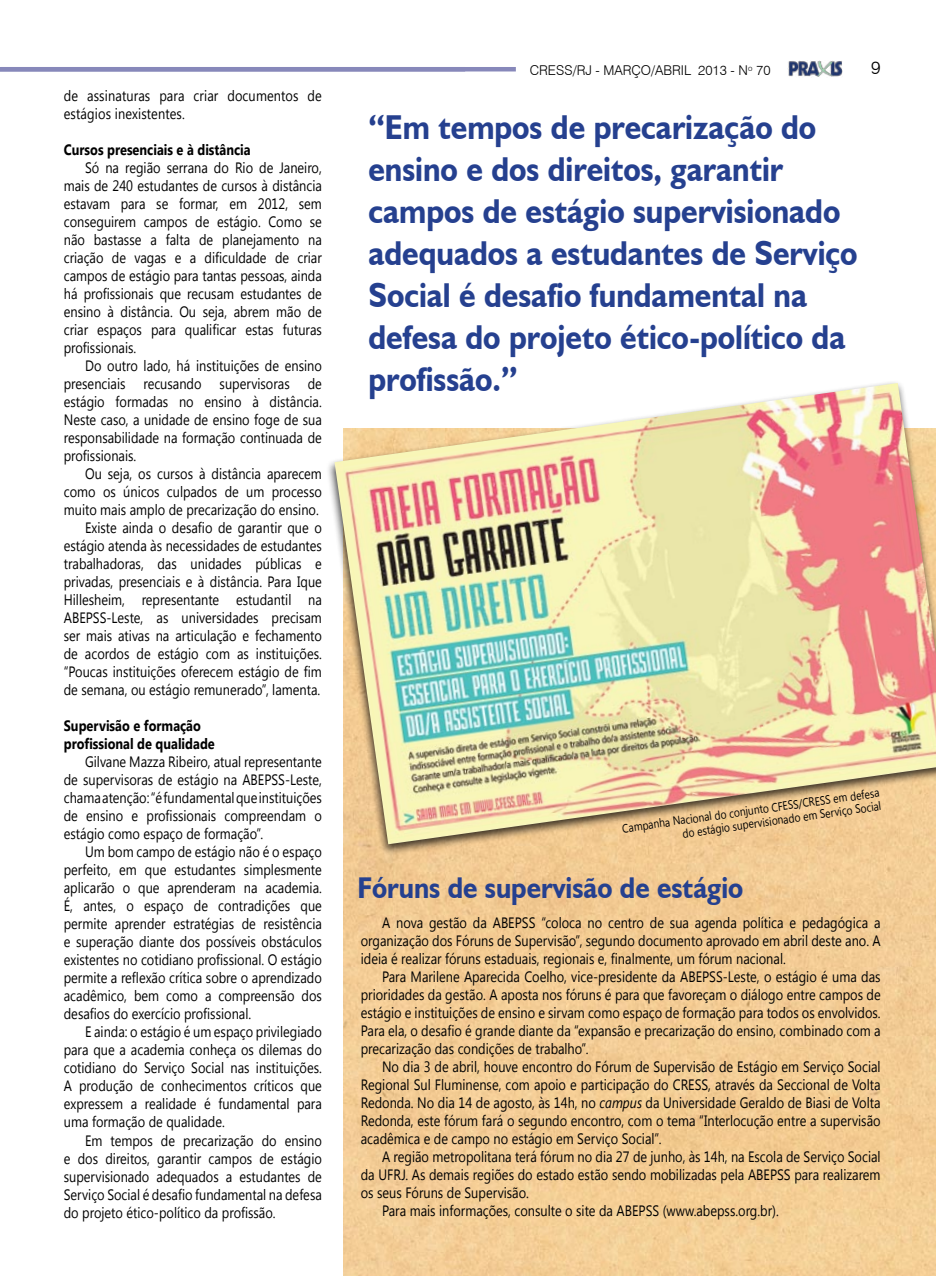
<style>
.page{position:relative;width:936px;height:1276px;background:#fff}
.page>*{position:absolute;margin:0;border:0;box-sizing:border-box;transform-origin:0 0}
.t1{font:700 34.5px/42px "Humanist 521 BT";color:#25408f;scale:.9 1}
.t2{font:700 30px "Humanist 521 BT";color:#25408f;scale:.9 1}
.t3{font:300 18px "Swiss 721 BT";color:#000}
.t4{font:15px/18px "Segoe UI";color:#000;text-align:justify;scale:.85 1}
.t5{font:700 15px/18px "Segoe UI";color:#000;scale:.85 1}
.t6{font:300 13.5px "Swiss 721 BT";color:#000}
.t7{font:12px/13.5px "Segoe UI";color:#000;text-align:right;scale:.85 1}
.s1{font-style:italic}
</style>
<div class="page">
<img style="left:343px;top:863px;width:592px;height:413px">
<img style="left:788px;top:61px;width:54px;height:16px">
<hr style="left:0;top:67px;width:516px;height:4px;background:#8788ba">
<div style="left:325px;top:379px;width:610px;height:484px;background:#000;opacity:.75"></div>
<img style="left:334px;top:383px;width:601px;height:461px">
<p class="t4" style="left:64px;top:86px;width:305px">de assinaturas para criar documentos de estágios inexistentes.</p>
<p class="t5" style="left:64px;top:140px;width:221px">Cursos presenciais e à distância</p>
<p class="t4" style="left:64px;top:158px;width:305px;text-indent:21px">Só na região serrana do Rio de Janeiro, mais de 240 estudantes de cursos à distância estavam para se formar, em 2012, sem conseguirem campos de estágio. Como se não bastasse a falta de planejamento na criação de vagas e a dificuldade de criar campos de estágio para tantas pessoas, ainda há profissionais que recusam estudantes de ensino à distância. Ou seja, abrem mão de criar espaços para qualificar estas futuras profissionais.</p>
<p class="t4" style="left:64px;top:356px;width:305px;text-indent:21px">Do outro lado, há instituições de ensino presenciais recusando supervisoras de estágio formadas no ensino à distância.<br>Neste caso, a unidade de ensino foge de sua responsabilidade na formação continuada de profissionais.</p>
<p class="t4" style="left:64px;top:464px;width:305px;text-align:right">Ou seja, os cursos à distância aparecem como os únicos culpados de um processo muito mais amplo de precarização do ensino.<br>Existe ainda o desafio de garantir que o estágio atenda às necessidades de estudantes trabalhadoras, das unidades públicas e privadas, presenciais e à distância. Para Ique Hillesheim, representante estudantil na ABEPSS-Leste, as universidades precisam ser mais ativas na articulação e fechamento de acordos de estágio com as instituições. “Poucas instituições oferecem estágio de fim de semana, ou estágio remunerado”, lamenta.</p>
<p class="t5" style="left:64px;top:716px;width:179px">Supervisão e formação profissional de qualidade</p>
<p class="t4" style="left:64px;top:752px;width:305px;text-indent:21px">Gilvane Mazza Ribeiro, atual representante de supervisoras de estágio na ABEPSS-Leste, chama atenção: “é fundamental que instituições de ensino e profissionais compreendam o estágio como espaço de formação”.</p>
<p class="t4" style="left:64px;top:842px;width:305px;text-indent:21px">Um bom campo de estágio não é o espaço perfeito, em que estudantes simplesmente aplicarão o que aprenderam na academia.<br>É, antes, o espaço de contradições que permite aprender estratégias de resistência e superação diante dos possíveis obstáculos existentes no cotidiano profissional. O estágio permite a reflexão crítica sobre o aprendizado acadêmico, bem como a compreensão dos desafios do exercício profissional.</p>
<p class="t4" style="left:64px;top:1022px;width:305px;text-indent:21px">E ainda: o estágio é um espaço privilegiado para que a academia conheça os dilemas do cotidiano do Serviço Social nas instituições.<br>A produção de conhecimentos críticos que expressem a realidade é fundamental para uma formação de qualidade.</p>
<p class="t4" style="left:64px;top:1130px;width:305px;text-indent:21px">Em tempos de precarização do ensino e dos direitos, garantir campos de estágio supervisionado adequados a estudantes de Serviço Social é desafio fundamental na defesa do projeto ético-político da profissão.</p>
<p class="t6" style="left:529px;top:62px;width:242px">CRESS/RJ - MARÇO/ABRIL 2013 - N<sup>o</sup> 70</p>
<p class="t3" style="left:871px;top:57px;width:11px">9</p>
<h1 class="t1" style="left:368px;top:106px;width:545px">“Em tempos de precarização do ensino e dos direitos, garantir campos de estágio supervisionado adequados a estudantes de Serviço<br>Social é desafio fundamental na defesa do projeto ético-político da profissão.”</h1>
<p class="t7" style="left:621px;top:821px;width:307px;rotate:-8deg">Campanha Nacional do conjunto CFESS/CRESS em defesa do estágio supervisionado em Serviço Social</p>
<h2 class="t2" style="left:357px;top:869px;width:430px">Fóruns de supervisão de estágio</h2>
<p class="t4" style="left:361px;top:913px;width:613px;text-indent:21px">A nova gestão da ABEPSS “coloca no centro de sua agenda política e pedagógica a organização dos Fóruns de Supervisão”, segundo documento aprovado em abril deste ano. A ideia é realizar fóruns estaduais, regionais e, finalmente, um fórum nacional.</p>
<p class="t4" style="left:361px;top:967px;width:613px;text-indent:21px">Para Marilene Aparecida Coelho, vice-presidente da ABEPSS-Leste, o estágio é uma das prioridades da gestão. A aposta nos fóruns é para que favoreçam o diálogo entre campos de estágio e instituições de ensino e sirvam como espaço de formação para todos os envolvidos.<br>Para ela, o desafio é grande diante da “expansão e precarização do ensino, combinado com a precarização das condições de trabalho”.</p>
<p class="t4" style="left:361px;top:1057px;width:613px;text-indent:21px">No dia 3 de abril, houve encontro do Fórum de Supervisão de Estágio em Serviço Social Regional Sul Fluminense, com apoio e participação do CRESS, através da Seccional de Volta Redonda. No dia 14 de agosto, às 14h, no <span class="s1">campus</span> da Universidade Geraldo de Biasi de Volta Redonda, este fórum fará o segundo encontro, com o tema “Interlocução entre a supervisão acadêmica e de campo no estágio em Serviço Social”.</p>
<p class="t4" style="left:382px;top:1147px;width:588px">A região metropolitana terá fórum no dia 27 de junho, às 14h, na Escola de Serviço Social</p>
<p class="t4" style="left:361px;top:1165px;width:613px">da UFRJ. As demais regiões do estado estão sendo mobilizadas pela ABEPSS para realizarem</p>
<p class="t4" style="left:361px;top:1183px;width:199px">os seus Fóruns de Supervisão.</p>
<p class="t4" style="left:382px;top:1200px;width:468px">Para mais informações, consulte o site da ABEPSS (www.abepss.org.br).</p>
</div>
